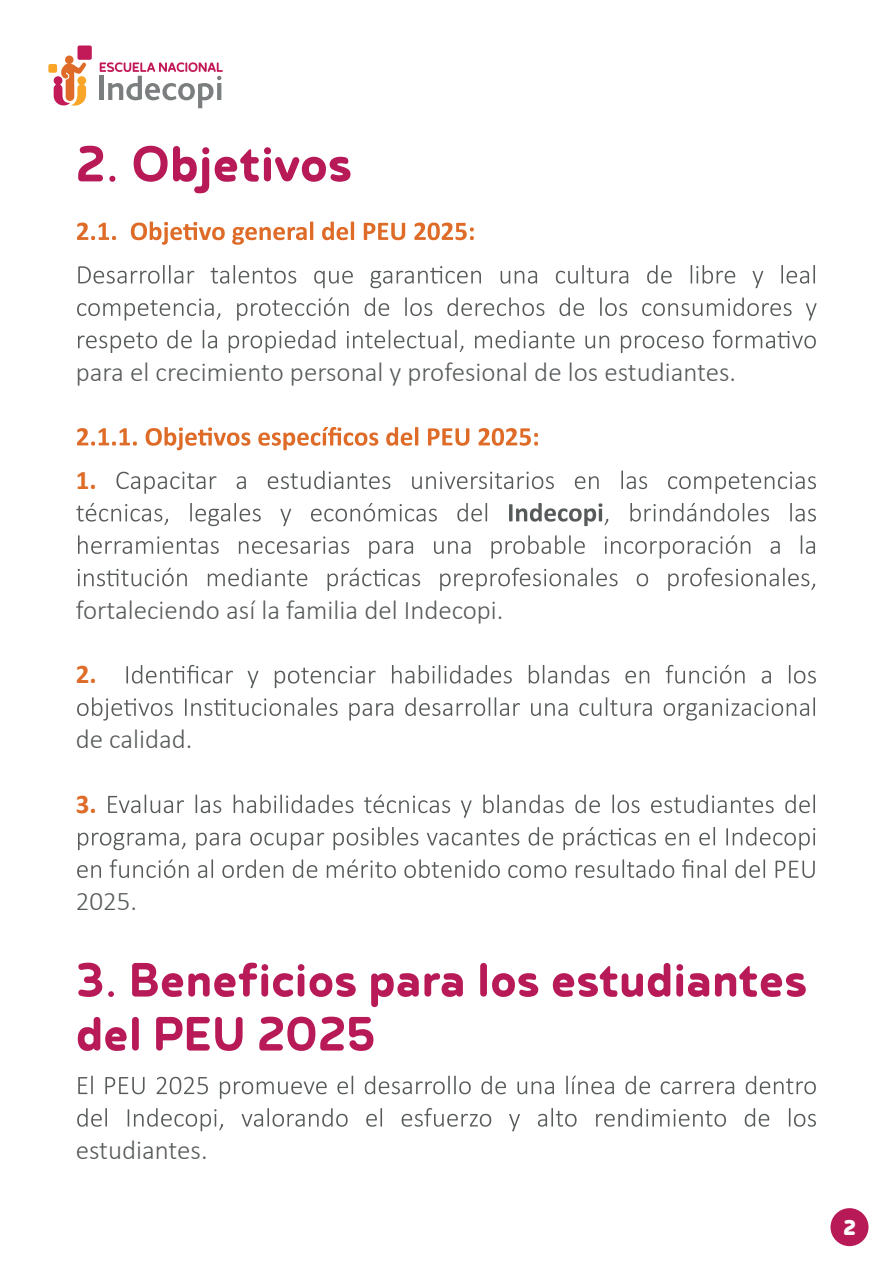
<style>
.page{position:relative;width:893px;height:1263px;background:#fff}
.page>*{position:absolute;margin:0;border:0;box-sizing:border-box;transform-origin:0 0}
.t1{font:600 60px "Betm Rounded";color:#b71a57}
.t2{font:600 57px/54px "Betm Rounded";color:#b71a57}
.t3{font:300 27px "Calibri";color:#575a5b}
.t4{font:700 27px "Calibri";color:#de6b27}
.t5{font:900 25.5px "Betm Rounded";color:#fff}
</style>
<div class="page">
<svg style="left:100px;top:62px;width:123px;height:46px"></svg>
<div style="left:65px;top:56px;width:9px;height:8px;background:#de6b27;border-radius:50%"></div>
<svg style="left:54px;top:62px;width:32px;height:44px"></svg>
<div style="left:78px;top:45px;width:14px;height:15px;background:#c21a58;border-radius:2px"></div>
<div style="left:48px;top:64px;width:9px;height:9px;background:#f9a527;border-radius:2px"></div>
<svg style="left:77px;top:222px;width:397px;height:23px"></svg>
<svg style="left:78px;top:265px;width:737px;height:23px"></svg>
<svg style="left:77px;top:297px;width:740px;height:24px"></svg>
<svg style="left:78px;top:330px;width:738px;height:23px"></svg>
<svg style="left:77px;top:427px;width:461px;height:23px"></svg>
<svg style="left:116px;top:471px;width:700px;height:23px"></svg>
<svg style="left:76px;top:503px;width:411px;height:23px"></svg>
<svg style="left:509px;top:503px;width:307px;height:23px"></svg>
<svg style="left:78px;top:535px;width:737px;height:23px"></svg>
<svg style="left:78px;top:568px;width:737px;height:23px"></svg>
<svg style="left:126px;top:665px;width:690px;height:23px"></svg>
<svg style="left:77px;top:697px;width:738px;height:23px"></svg>
<svg style="left:108px;top:794px;width:707px;height:24px"></svg>
<svg style="left:78px;top:827px;width:737px;height:23px"></svg>
<svg style="left:77px;top:859px;width:738px;height:19px"></svg>
<svg style="left:78px;top:1076px;width:738px;height:23px"></svg>
<svg style="left:77px;top:1108px;width:739px;height:23px"></svg>
<div style="left:831px;top:1208px;width:38px;height:38px;background:#b71a57;border-radius:50%"></div>
<h1 class="t1" style="left:76px;top:126px;width:278px">2. Objetivos</h1>
<p class="t3" style="left:76px;top:355px;width:662px">para el crecimiento personal y profesional de los estudiantes.</p>
<p class="t4" style="left:76px;top:461px;width:22px">1.</p>
<p class="t3" style="left:76px;top:593px;width:429px">fortaleciendo así la familia del Indecopi.</p>
<p class="t4" style="left:76px;top:655px;width:22px">2.</p>
<p class="t3" style="left:76px;top:722px;width:118px">de calidad.</p>
<p class="t4" style="left:76px;top:785px;width:22px">3.</p>
<p class="t3" style="left:76px;top:884px;width:63px">2025.</p>
<h2 class="t2" style="left:76px;top:949px;width:733px">3. Beneficios para los estudiantes del PEU 2025</h2>
<p class="t3" style="left:76px;top:1133px;width:133px">estudiantes.</p>
<p class="t5" style="left:843px;top:1211px;width:14px">2</p>
</div>
